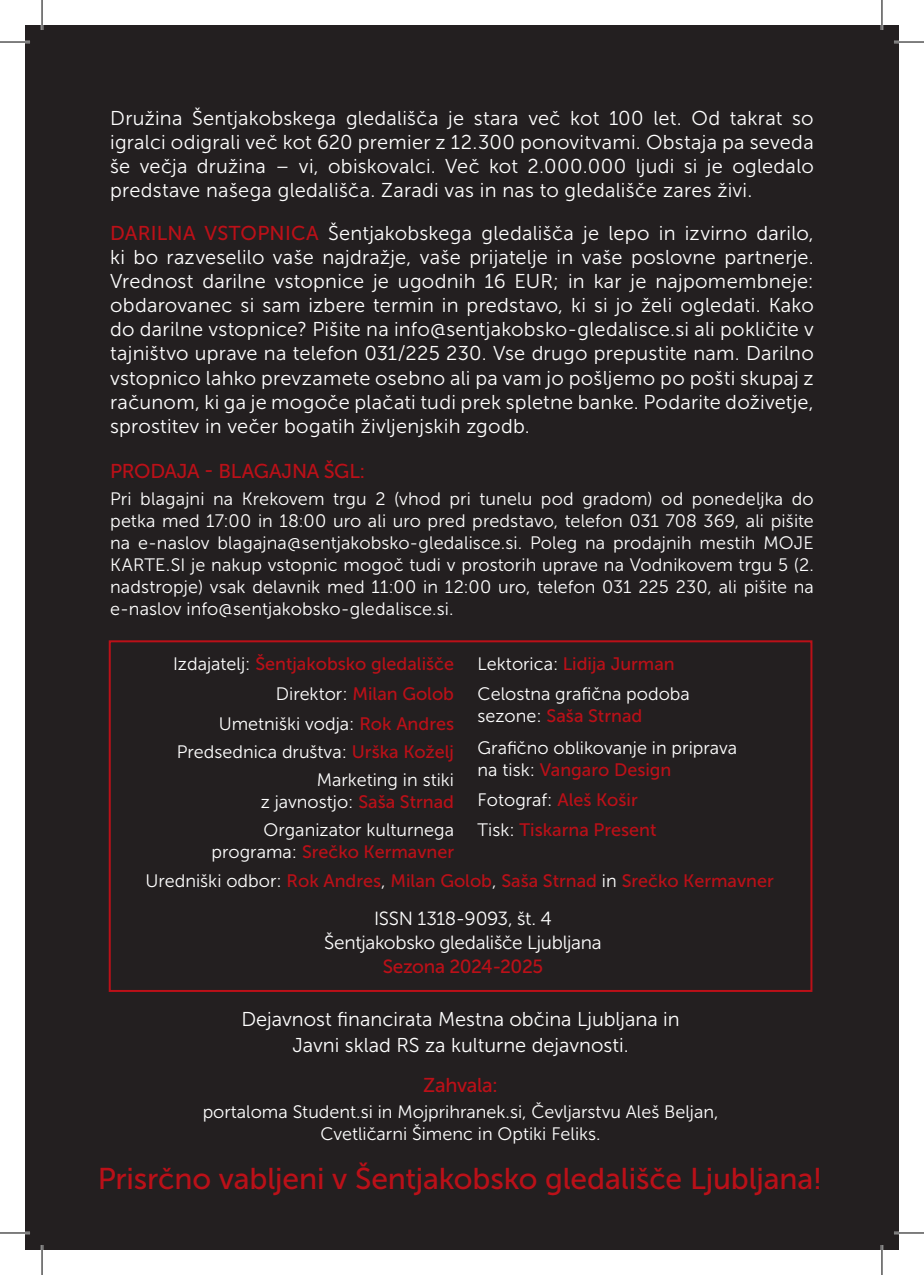
<style>
.page{position:relative;width:924px;height:1275px;background:#fff}
.page>*{position:absolute;margin:0;border:0;box-sizing:border-box;transform-origin:0 0}
.t1{font:30px "Museo Sans 500";letter-spacing:-.005em;color:#bb1018}
.t2{font:20px/24px "Museo Sans 300";letter-spacing:.005em;color:#fff;text-align:justify}
.t3{font:20px "Museo Sans 500";letter-spacing:-.015em;color:#bb1018}
.t4{font:19px/24px "Museo Sans 300";letter-spacing:-.015em;color:#fff;text-align:center}
.t5{font:19px "Museo Sans 500";letter-spacing:-.015em;color:#bb1018}
.t6{font:18px/22px "Museo Sans 300";color:#fff;text-align:center}
.t7{font:18px/30px "Museo Sans 500";color:#bb1018;text-align:right}
.s1{font-family:"Museo Sans 500";color:#bb1018}
.s2{font-family:"Museo Sans 300";color:#fff}
</style>
<div class="page">
<div style="left:25px;top:26px;width:873px;height:1224px;background:#231f20"></div>
<div style="left:109px;top:640px;width:703px;height:352px;border:2px solid #bb1018"></div>
<hr style="left:0;top:41px;width:30px;height:2px;background:#fff">
<hr style="left:893px;top:41px;width:30px;height:2px;background:#fff">
<hr style="left:0;top:1231px;width:30px;height:3px;background:#fff">
<hr style="left:893px;top:1231px;width:30px;height:3px;background:#fff">
<hr style="left:41px;top:0;width:2px;height:30px;background:#fff">
<hr style="left:41px;top:1245px;width:2px;height:30px;background:#fff">
<hr style="left:880px;top:0;width:2px;height:30px;background:#fff">
<hr style="left:880px;top:1245px;width:2px;height:30px;background:#fff">
<hr style="left:0;top:42px;width:30px;height:1px;background:#000">
<hr style="left:893px;top:42px;width:30px;height:1px;background:#000">
<hr style="left:0;top:1232px;width:30px;height:1px;background:#000">
<hr style="left:893px;top:1232px;width:30px;height:1px;background:#000">
<hr style="left:42px;top:0;width:1px;height:30px;background:#000">
<hr style="left:42px;top:1245px;width:1px;height:30px;background:#000">
<hr style="left:881px;top:0;width:1px;height:30px;background:#000">
<hr style="left:881px;top:1245px;width:1px;height:30px;background:#000">
<p class="t2" style="left:110px;top:106px;width:704px">Družina Šentjakobskega gledališča je stara več kot 100 let. Od takrat so igralci odigrali več kot 620 premier z 12.300 ponovitvami. Obstaja pa seveda še večja družina – vi, obiskovalci. Več kot 2.000.000 ljudi si je ogledalo predstave našega gledališča. Zaradi vas in nas to gledališče zares živi.</p>
<p class="t2" style="left:110px;top:222px;width:705px"><span class="s1">DARILNA VSTOPNICA</span> Šentjakobskega gledališča je lepo in izvirno darilo, ki bo razveselilo vaše najdražje, vaše prijatelje in vaše poslovne partnerje.<br>Vrednost darilne vstopnice je ugodnih 16 EUR; in kar je najpomembneje: obdarovanec si sam izbere termin in predstavo, ki si jo želi ogledati. Kako do darilne vstopnice? Pišite na info@sentjakobsko-gledalisce.si ali pokličite v tajništvo uprave na telefon 031/225 230. Vse drugo prepustite nam. Darilno vstopnico lahko prevzamete osebno ali pa vam jo pošljemo po pošti skupaj z računom, ki ga je mogoče plačati tudi prek spletne banke. Podarite doživetje, sprostitev in večer bogatih življenjskih zgodb.</p>
<p class="t3" style="left:110px;top:460px;width:256px">PRODAJA - BLAGAJNA ŠGL:</p>
<p class="t6" style="left:110px;top:488px;width:705px;text-align:justify">Pri blagajni na Krekovem trgu 2 (vhod pri tunelu pod gradom) od ponedeljka do petka med 17:00 in 18:00 uro ali uro pred predstavo, telefon 031 708 369, ali pišite na e-naslov blagajna@sentjakobsko-gledalisce.si. Poleg na prodajnih mestih MOJE KARTE.SI je nakup vstopnic mogoč tudi v prostorih uprave na Vodnikovem trgu 5 (2. nadstropje) vsak delavnik med 11:00 in 12:00 uro, telefon 031 225 230, ali pišite na e-naslov info@sentjakobsko-gledalisce.si.</p>
<p class="t7" style="left:173px;top:649px;width:282px"><span class="s2">Izdajatelj:</span> Šentjakobsko gledališče<br><span class="s2">Direktor:</span> Milan Golob</p>
<p class="t6" style="left:177px;top:710px;width:280px;line-height:28px;text-align:right">Umetniški vodja: <span class="s1">Rok Andres<br></span>Predsednica društva: <span class="s1">Urška Koželj<br></span>Marketing in stiki</p>
<p class="t6" style="left:260px;top:788px;width:195px;line-height:28px;text-align:left">z javnostjo: <span class="s1">Saša Strnad<br></span>Organizator kulturnega</p>
<p class="t7" style="left:211px;top:836px;width:244px"><span class="s2">programa:</span> Srečko Kermavner</p>
<p class="t7" style="left:477px;top:649px;width:198px"><span class="s2">Lektorica:</span> Lidija Jurman</p>
<p class="t6" style="left:477px;top:683px;width:214px">Celostna grafična podoba</p>
<p class="t7" style="left:477px;top:701px;width:166px"><span class="s2">sezone:</span> Saša Strnad</p>
<p class="t6" style="left:477px;top:737px;width:261px">Grafično oblikovanje in priprava</p>
<p class="t7" style="left:477px;top:754px;width:195px"><span class="s2">na tisk:</span> Vangaro Design</p>
<p class="t6" style="left:477px;top:788px;width:162px">Fotograf: <span class="s1">Aleš Košir</span></p>
<p class="t7" style="left:477px;top:814px;width:180px"><span class="s2">Tisk:</span> Tiskarna Present</p>
<p class="t7" style="left:145px;top:866px;width:629px"><span class="s2">Uredniški odbor:</span> Rok Andres<span class="s2">,</span> Milan Golob<span class="s2">,</span> Saša Strnad <span class="s2">in</span> Srečko Kermavner</p>
<p class="t4" style="left:324px;top:906px;width:279px">ISSN 1318-9093, št. 4<br>Šentjakobsko gledališče Ljubljana</p>
<p class="t5" style="left:382px;top:956px;width:162px">Sezona 2024-2025</p>
<p class="t2" style="left:241px;top:1006px;width:439px;line-height:26px;text-align:center">Dejavnost financirata Mestna občina Ljubljana in<br>Javni sklad RS za kulturne dejavnosti.</p>
<p class="t3" style="left:423px;top:1074px;width:76px">Zahvala:</p>
<p class="t6" style="left:202px;top:1101px;width:517px">portaloma Student.si in Mojprihranek.si, Čevljarstvu Aleš Beljan,<br>Cvetličarni Šimenc in Optiki Feliks.</p>
<h1 class="t1" style="left:98px;top:1162px;width:725px">Prisrčno vabljeni v Šentjakobsko gledališče Ljubljana!</h1>
</div>
